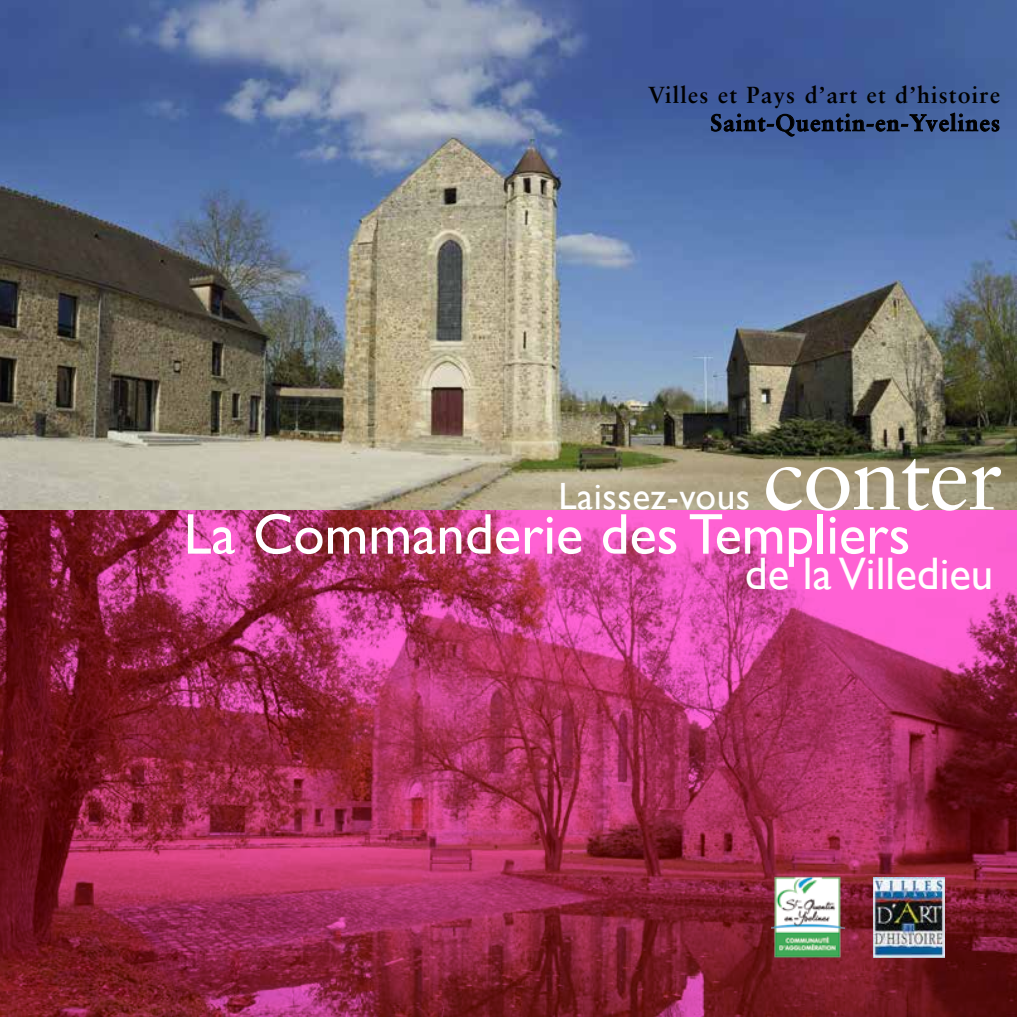
<style>
.page{position:relative;width:1017px;height:1017px;background:#fff}
.page>*{position:absolute;margin:0;border:0;box-sizing:border-box;transform-origin:0 0}
.t1{font:92.92px "Sabon";letter-spacing:-.02em;color:#fff}
.t2{font:57.75px "Gill Sans";color:#fff}
.t3{font:45.5px "Gill Sans";color:#fff}
.t4{font:37.98px "Gill Sans";letter-spacing:.015em;color:#fff}
.t5{font:700 23.28px/28px "Sabon";letter-spacing:.05em;color:#000;text-align:right}
</style>
<div class="page">
<img style="left:0;top:509px;width:1017px;height:508px">
<img style="left:0;top:0;width:1017px;height:509px">
<svg style="left:711px;top:112px;width:289px;height:32px;background:#3b5489"></svg>
<img style="left:873px;top:878px;width:72px;height:79px">
<img style="left:771px;top:874px;width:73px;height:83px">
<p class="t5" style="left:648px;top:80px;width:354px">Villes et Pays d’art et d’histoire<br>Saint-Quentin-en-Yvelines</p>
<h3 class="t4" style="left:558px;top:474px;width:193px">Laissez-vous</h3>
<h1 class="t1" style="left:764px;top:422px;width:241px">conter</h1>
<h2 class="t2" style="left:184px;top:501px;width:728px">La Commanderie des Templiers</h2>
<h3 class="t3" style="left:745px;top:547px;width:250px">de la Villedieu</h3>
</div>
